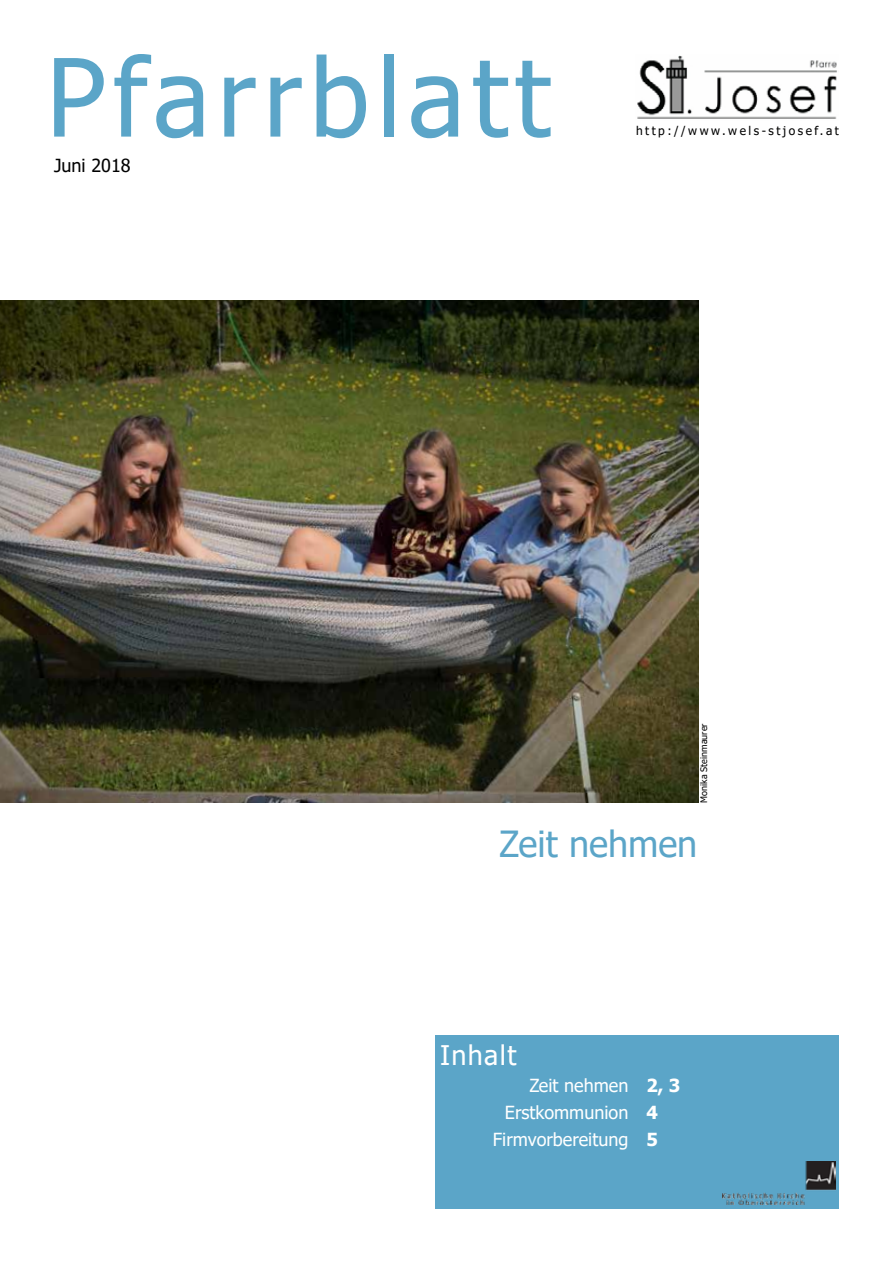
<style>
.page{position:relative;width:893px;height:1263px;background:#fff}
.page>*{position:absolute;margin:0;border:0;box-sizing:border-box;transform-origin:0 0}
.t1{font:108px "Tahoma";letter-spacing:.065em;color:#5ba5c8}
.t2{font:36px "Tahoma";color:#5ba5c8}
.t3{font:27px "Tahoma";letter-spacing:.05em;color:#fff}
.t4{font:18px/27px "Tahoma";color:#fff;text-align:right}
.t5{font:18px "Tahoma";color:#000}
.t6{font:700 18px/27px "Tahoma";color:#fff}
.t7{font:12px "Tahoma";letter-spacing:.21em;color:#000}
.t8{font:9px "Tahoma";color:#000}
</style>
<div class="page">
<img style="left:637px;top:55px;width:200px;height:64px">
<div style="left:436px;top:1035px;width:403px;height:174px;background:#5ba5c8"></div>
<img style="left:723px;top:1161px;width:112px;height:43px">
<img style="left:0;top:301px;width:699px;height:502px">
<h1 class="t1" style="left:46px;top:25px;width:506px">Pfarrblatt</h1>
<p class="t5" style="left:54px;top:154px;width:78px">Juni 2018</p>
<p class="t7" style="left:636px;top:123px;width:204px">http://www.wels-stjosef.at</p>
<p class="t8" style="left:698px;top:803px;width:81px;rotate:-90deg">Monika Steinmaurer</p>
<h2 class="t2" style="left:499px;top:819px;width:200px">Zeit nehmen</h2>
<h3 class="t3" style="left:440px;top:1037px;width:78px">Inhalt</h3>
<p class="t4" style="left:493px;top:1072px;width:137px">Zeit nehmen<br>Erstkommunion<br>Firmvorbereitung</p>
<p class="t6" style="left:646px;top:1072px;width:35px">2, 3<br>4<br>5</p>
</div>
